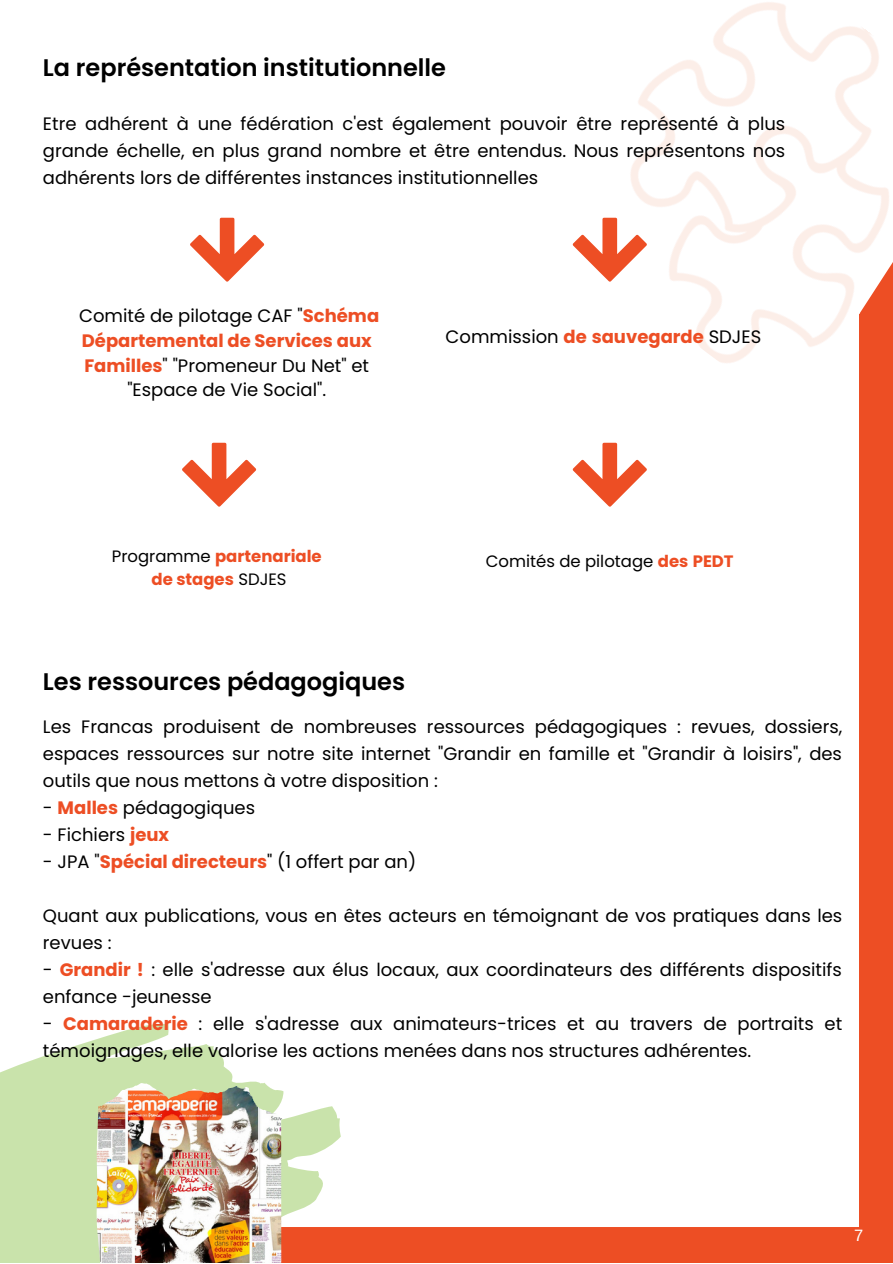
<style>
.page{position:relative;width:893px;height:1264px;background:#fff}
.page>*{position:absolute;margin:0;border:0;box-sizing:border-box;transform-origin:0 0}
.t1{font:600 24px "Poppins";color:#000}
.t2{font:18px/27px "Poppins";color:#000}
.t3{font:700 16.5px/22.5px "Poppins";color:#ed4e24;text-align:center}
.t4{font:16.5px "Poppins";color:#000}
.t5{font:16.5px "Arimo";color:#fff}
.s1{font-weight:700;color:#ed4e24}
.s2{font-weight:400;color:#000}
</style>
<div class="page">
<div style="left:211px;top:1226px;width:681px;height:36px;background:#ed4e24"></div>
<div style="left:858px;top:314px;width:34px;height:948px;background:#ed4e24"></div>
<svg style="left:190px;top:218px;width:74px;height:63px"></svg>
<svg style="left:182px;top:443px;width:74px;height:63px"></svg>
<svg style="left:572px;top:443px;width:74px;height:63px"></svg>
<img style="left:572px;top:2px;width:320px;height:422px">
<img style="left:0;top:1024px;width:341px;height:238px">
<img style="left:152px;top:1085px;width:130px;height:33px">
<h1 class="t1" style="left:43px;top:51px;width:404px">La représentation institutionnelle</h1>
<p class="t2" style="left:43px;top:110px;width:743px;text-align:justify">Etre adhérent à une fédération c'est également pouvoir être représenté à plus grande échelle, en plus grand nombre et être entendus. Nous représentons nos adhérents lors de différentes instances institutionnelles</p>
<p class="t2" style="left:79px;top:303px;width:301px;line-height:24.8px;text-align:center">Comité de pilotage CAF "<span class="s1">Schéma<br>Départemental de Services aux<br>Familles</span>" "Promeneur Du Net" et "Espace de Vie Social".</p>
<p class="t2" style="left:445px;top:323px;width:317px">Commission <span class="s1">de sauvegarde</span> SDJES</p>
<p class="t3" style="left:112px;top:545px;width:211px"><span class="s2">Programme</span> partenariale de stages <span class="s2">SDJES</span></p>
<p class="t4" style="left:485px;top:549px;width:249px">Comités de pilotage <span class="s1">des PEDT</span></p>
<h1 class="t1" style="left:43px;top:664px;width:363px">Les ressources pédagogiques</h1>
<p class="t2" style="left:43px;top:713px;width:800px;text-align:justify">Les Francas produisent de nombreuses ressources pédagogiques : revues, dossiers, espaces ressources sur notre site internet "Grandir en famille et "Grandir à loisirs", des outils que nous mettons à votre disposition :</p>
<p class="t2" style="left:43px;top:794px;width:214px">- <span class="s1">Malles</span> pédagogiques</p>
<p class="t2" style="left:43px;top:821px;width:128px">- Fichiers <span class="s1">jeux</span></p>
<p class="t2" style="left:43px;top:848px;width:375px">- JPA "<span class="s1">Spécial directeurs</span>" (1 offert par an)</p>
<p class="t2" style="left:43px;top:902px;width:800px">Quant aux publications, vous en êtes acteurs en témoignant de vos pratiques dans les revues :</p>
<p class="t2" style="left:43px;top:956px;width:800px">- <span class="s1">Grandir !</span> : elle s'adresse aux élus locaux, aux coordinateurs des différents dispositifs enfance -jeunesse</p>
<p class="t2" style="left:43px;top:1010px;width:800px">- <span class="s1">Camaraderie</span> : elle s'adresse aux animateurs-trices et au travers de portraits et témoignages, elle valorise les actions menées dans nos structures adhérentes.</p>
<p class="t5" style="left:854px;top:1226px;width:11px">7</p>
</div>
